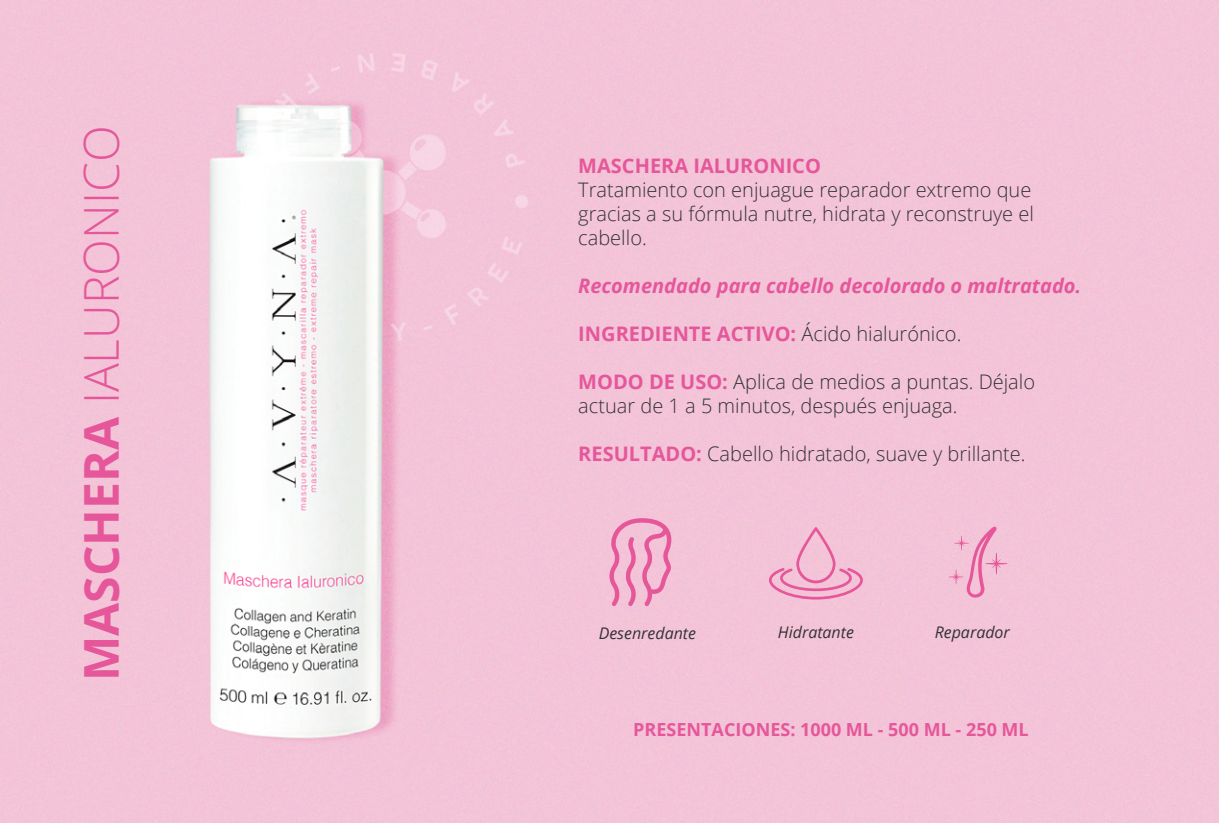
<style>
.page{position:relative;width:1219px;height:823px;background:#fff}
.page>*{position:absolute;margin:0;border:0;box-sizing:border-box;transform-origin:0 0}
.t1{font:300 48px "Open Sans";color:#e5579a}
.t2{font:300 20px/24px "Open Sans";color:#333}
.t3{font:700 20px "Open Sans";color:#e5579a}
.t4{font:italic 700 20px "Open Sans";color:#e5579a}
.t5{font:700 18px "Open Sans";color:#e5579a}
.t6{font:italic 16px "Open Sans";color:#333}
.s1{font-weight:700}
.s2{font-weight:300;color:#333}
.s3{font-weight:700;color:#e5579a}
</style>
<div class="page">
<img style="left:0;top:0;width:1219px;height:822px">
<svg style="left:609px;top:518px;width:62px;height:87px;background:#efa3c4"></svg>
<svg style="left:769px;top:527px;width:94px;height:72px;background:#f1b3cd"></svg>
<svg style="left:949px;top:526px;width:58px;height:71px;background:#f0b3cd"></svg>
<h1 class="t1" style="left:69px;top:680px;width:556px;rotate:-90deg"><span class="s1">MASCHERA</span> IALURONICO</h1>
<p class="t3" style="left:578px;top:151px;width:244px">MASCHERA IALURONICO</p>
<p class="t2" style="left:578px;top:177px;width:457px">Tratamiento con enjuague reparador extremo que gracias a su fórmula nutre, hidrata y reconstruye el cabello.</p>
<p class="t4" style="left:578px;top:271px;width:504px">Recomendado para cabello decolorado o maltratado.</p>
<p class="t3" style="left:578px;top:319px;width:385px">INGREDIENTE ACTIVO: <span class="s2">Ácido hialurónico.</span></p>
<p class="t2" style="left:578px;top:369px;width:458px"><span class="s3">MODO DE USO:</span> Aplica de medios a puntas. Déjalo actuar de 1 a 5 minutos, después enjuaga.</p>
<p class="t2" style="left:578px;top:441px;width:449px"><span class="s3">RESULTADO:</span> Cabello hidratado, suave y brillante.</p>
<p class="t6" style="left:599px;top:622px;width:99px">Desenredante</p>
<p class="t6" style="left:778px;top:620px;width:78px">Hidratante</p>
<p class="t6" style="left:935px;top:620px;width:77px">Reparador</p>
<p class="t5" style="left:633px;top:716px;width:397px">PRESENTACIONES: 1000 ML - 500 ML - 250 ML</p>
</div>
